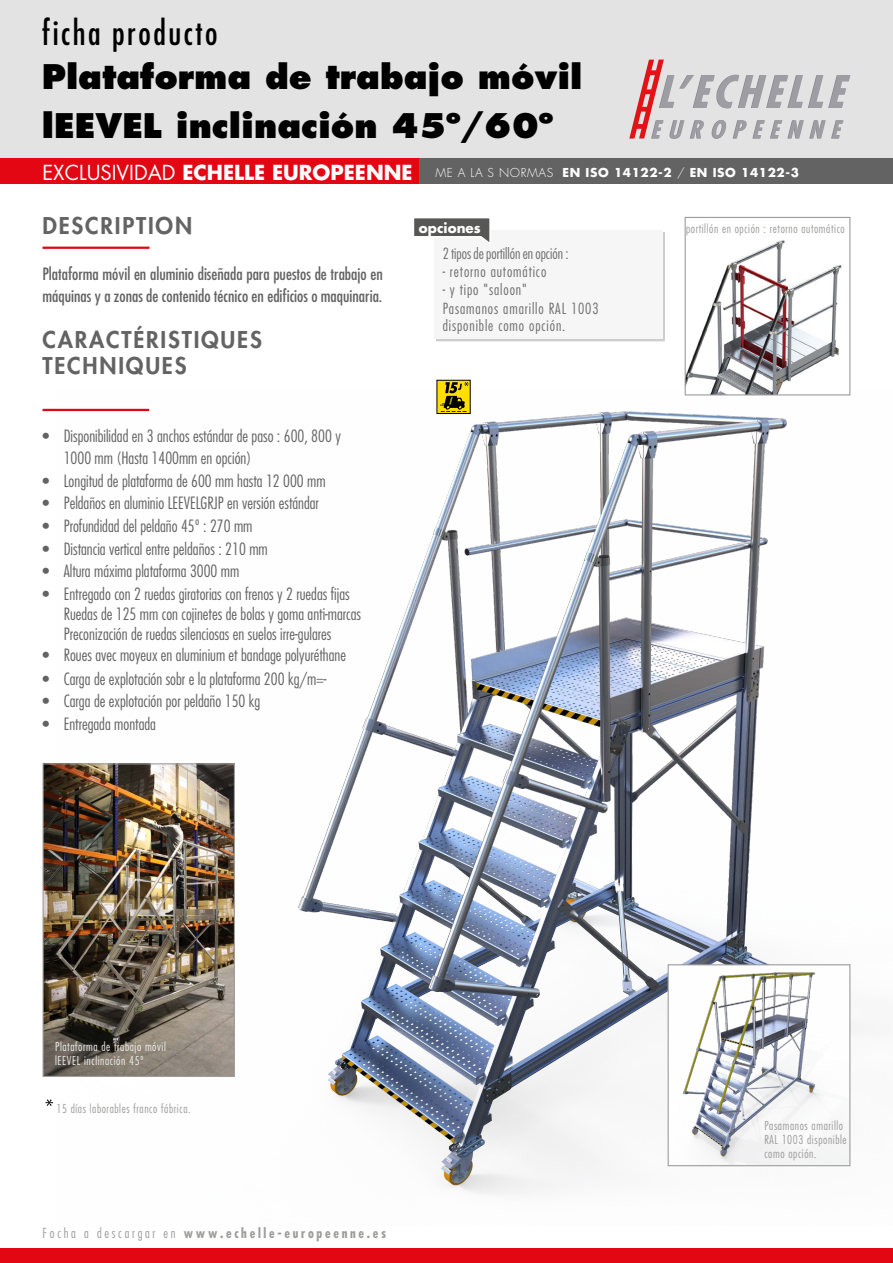
<style>
.page{position:relative;width:893px;height:1263px;background:#fff}
.page>*{position:absolute;margin:0;border:0;box-sizing:border-box;transform-origin:0 0}
.t1{font:800 33px/48.4px "Futura Std";color:#000}
.t2{font:condensed 33px "Futura Std";letter-spacing:.075em;color:#000}
.t3{font:800 22.5px/25.5px "Futura Std";letter-spacing:.08em;color:#646363}
.t4{font:700 20.1px "Futura Std";color:#fff}
.t5{font:300 condensed 16.5px/22.5px "Futura Std";color:#646363}
.t6{font:condensed 16.5px/21.9px "Futura Std";color:#646363}
.t7{font:300 condensed 15px/18.3px "Futura Std";letter-spacing:.06em;color:#706f6f}
.t8{font:300 condensed 15px "Futura Std";color:#706f6f}
.t9{font:700 condensed 13.5px "Futura Std";letter-spacing:.2em;color:#9d9d9c}
.t10{font:300 condensed 13.5px "Futura Std";letter-spacing:.2em;color:#9d9d9c}
.t11{font:700 13.5px "Futura Std";color:#fff}
.t12{font:300 condensed 12px/14.4px "Futura Std";letter-spacing:.05em;color:#9d9d9c}
.t13{font:300 condensed 12px/14.4px "Futura Std";letter-spacing:.05em;color:#ededed}
.t14{font:700 12px "Futura Std";letter-spacing:.05em;color:#fff}
.t15{font:300 12px "Futura Std";letter-spacing:.05em;color:#fff}
.s1{font-weight:400}
.s2{font-weight:300}
</style>
<div class="page">
<img style="left:56px;top:388px;width:809px;height:807px">
<img style="left:45px;top:765px;width:188px;height:310px">
<div style="left:43px;top:763px;width:192px;height:314px;border:1px solid #9d9d9c"></div>
<img style="left:670px;top:966px;width:178px;height:198px">
<div style="left:668px;top:964px;width:182px;height:202px;border:1px solid #9d9d9c"></div>
<img style="left:687px;top:240px;width:161px;height:153px">
<div style="left:685px;top:217px;width:165px;height:178px;border:1px solid #9d9d9c"></div>
<hr style="left:43px;top:409px;width:106px;height:2px;background:#e30613">
<hr style="left:43px;top:247px;width:107px;height:2px;background:#e30613">
<div style="left:436px;top:232px;width:229px;height:109px;background:#000;opacity:.2"></div>
<div style="left:434px;top:230px;width:228px;height:109px;background:#f6f6f6"></div>
<svg style="left:414px;top:218px;width:76px;height:24px"></svg>
<svg style="left:46px;top:1099px;width:7px;height:7px"></svg>
<svg style="left:437px;top:380px;width:34px;height:34px"></svg>
<svg style="left:440px;top:382px;width:29px;height:30px"></svg>
<div style="left:0;top:0;width:893px;height:171px;background:#e3e3e3"></div>
<div style="left:0;top:1249px;width:893px;height:14px;background:#e30613"></div>
<svg style="left:629px;top:60px;width:221px;height:79px"></svg>
<div style="left:0;top:158px;width:422px;height:26px;background:#e30613"></div>
<div style="left:419px;top:158px;width:474px;height:26px;background:#646363"></div>
<h1 class="t2" style="left:42px;top:14px;width:177px">ficha producto</h1>
<h1 class="t1" style="left:42px;top:53px;width:542px">Plataforma de trabajo móvil lEEVEL inclinación 45º/60º</h1>
<p class="t4" style="left:43px;top:159px;width:372px"><span class="s1">EXCLUSIVIDAD</span> ECHELLE EUROPEENNE</p>
<p class="t15" style="left:435px;top:166px;width:119px">ME A LA S NORMAS</p>
<p class="t14" style="left:563px;top:165px;width:238px">EN ISO 14122-2 <span class="s2">/</span> EN ISO 14122-3</p>
<h2 class="t3" style="left:43px;top:213px;width:151px">DESCRIPTION</h2>
<p class="t6" style="left:43px;top:263px;width:342px">Plataforma móvil en aluminio diseñada para puestos de trabajo en máquinas ay zonas de contenido técnico en edificios o maquinaria.</p>
<h2 class="t3" style="left:43px;top:327px;width:221px">CARACTÉRISTIQUES<br>TECHNIQUES</h2>
<p class="t5" style="left:43px;top:425px;width:8px">•</p>
<p class="t5" style="left:64px;top:425px;width:279px">Disponibilidad en 3 anchos estándar de paso : 600, 800 y</p>
<p class="t5" style="left:43px;top:469px;width:8px">•</p>
<p class="t5" style="left:64px;top:447px;width:263px">1000 mm (Hasta 1400mm en opción(<br>Longitud de plataforma de 600 mm hasta 12 000 mm</p>
<p class="t5" style="left:43px;top:492px;width:8px">•</p>
<p class="t5" style="left:64px;top:492px;width:257px">Peldaños en aluminio LEEVELGRJP en versión estándar</p>
<p class="t5" style="left:43px;top:515px;width:8px">•</p>
<p class="t5" style="left:64px;top:515px;width:190px">Profundidad del peldaño 45 :º 270 mm</p>
<p class="t5" style="left:43px;top:537px;width:8px">•</p>
<p class="t5" style="left:64px;top:538px;width:205px">Distancia vertical entre peldaños : 210 mm</p>
<p class="t5" style="left:43px;top:560px;width:8px">•</p>
<p class="t5" style="left:64px;top:560px;width:177px">Altura máxima plataforma 3000 mm</p>
<p class="t5" style="left:43px;top:582px;width:8px">•</p>
<p class="t5" style="left:64px;top:583px;width:287px">Entregado con 2 ruedas giratorias con frenos 2y ruedas fijas</p>
<p class="t5" style="left:43px;top:644px;width:8px">•</p>
<p class="t5" style="left:64px;top:604px;width:299px;line-height:19.8px">Ruedas de 125 mm con cojinetes de bolas y goma anti-marcas<br>Preconización de ruedas silenciosas en suelos irre-gulares</p>
<p class="t5" style="left:64px;top:644px;width:284px">Roues avec moyeux en aluminium et bandage polyuréthane</p>
<p class="t5" style="left:43px;top:667px;width:8px">•</p>
<p class="t5" style="left:64px;top:668px;width:264px">Carga de explotación sobr lae plataforma 200 k g - =m/</p>
<p class="t5" style="left:43px;top:690px;width:8px">•</p>
<p class="t5" style="left:64px;top:690px;width:198px">Carga de explotación por peldaño 150 kg</p>
<p class="t5" style="left:43px;top:712px;width:8px">•</p>
<p class="t5" style="left:64px;top:713px;width:94px">Entregada montada</p>
<p class="t11" style="left:419px;top:220px;width:63px">opciones</p>
<p class="t8" style="left:443px;top:245px;width:127px">2tiposdeportillónenopción:</p>
<p class="t7" style="left:443px;top:262px;width:158px">- retorno automático<br>y- tipo "saloon"<br>Pasamanos amarillo RAL 1003</p>
<p class="t7" style="left:443px;top:317px;width:124px">disponible como opción.</p>
<p class="t12" style="left:686px;top:222px;width:160px">portillón en opción : retorno automático</p>
<p class="t13" style="left:55px;top:1039px;width:112px">Plataforma de trabajo móvil lEEVEL inclinación 45º</p>
<p class="t12" style="left:56px;top:1102px;width:136px">15 días laborables franco fábrica.</p>
<p class="t10" style="left:43px;top:1225px;width:35px">Focha</p>
<p class="t10" style="left:84px;top:1225px;width:6px">a</p>
<p class="t10" style="left:97px;top:1225px;width:60px">descargar</p>
<p class="t10" style="left:164px;top:1225px;width:14px">en</p>
<p class="t9" style="left:184px;top:1225px;width:204px">www.echelle e- uropeenne.es</p>
<p class="t12" style="left:764px;top:1118px;width:84px">Pasamanos amarillo<br>RAL 1003 disponible como opción.</p>
</div>
